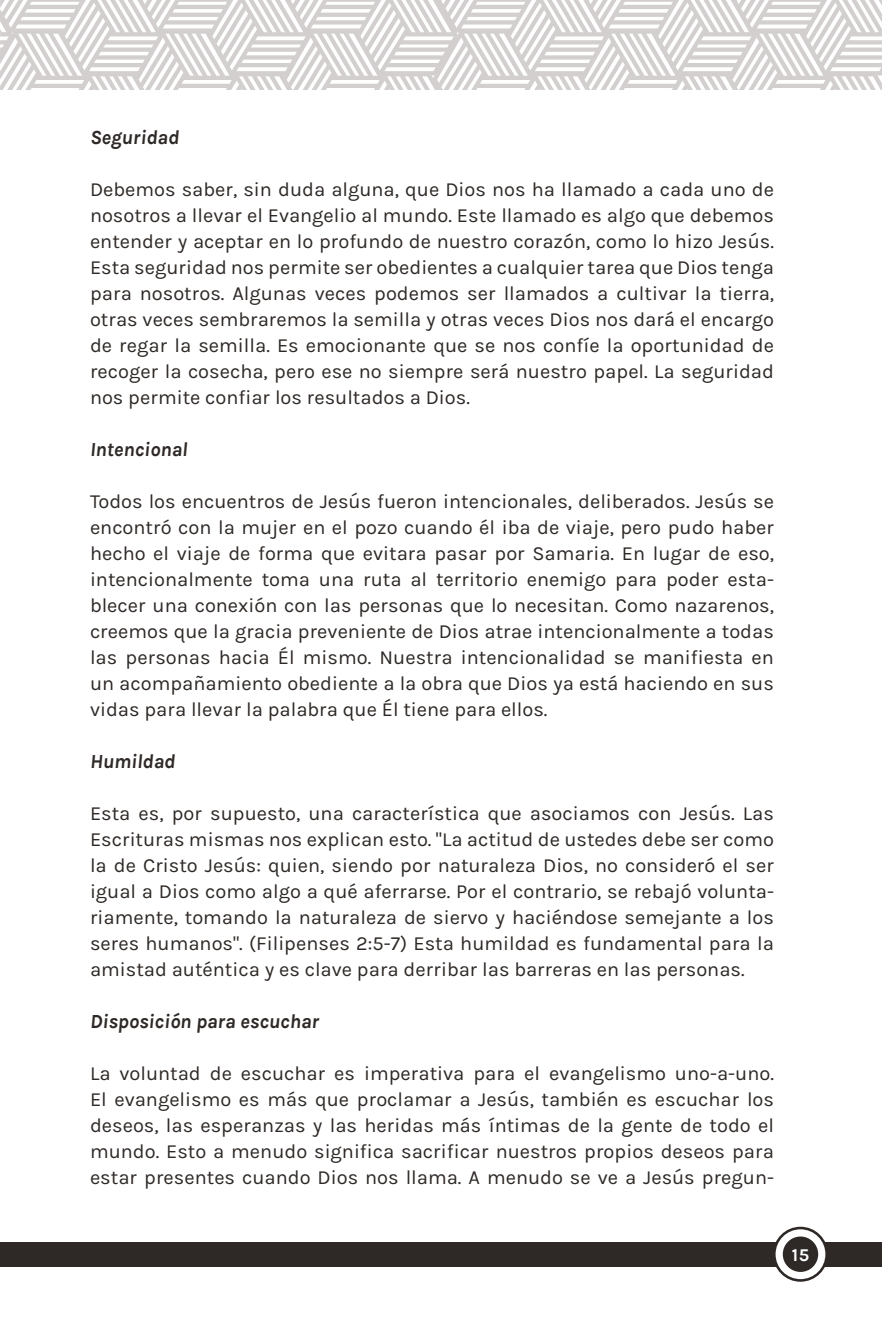
<style>
.page{position:relative;width:882px;height:1332px;background:#fff}
.page>*{position:absolute;margin:0;border:0;box-sizing:border-box;transform-origin:0 0}
.Paragraph_Text_10__D{font:20px/26px "Karla";color:#2e2926;text-align:justify}
.Paragraph_Text_10__D-2{font:italic 700 20px "Karla";color:#2e2926}
.t1{font:700 18px "Karla";color:#fff}
</style>
<div class="page">
<div style="left:0;top:1242px;width:882px;height:24px;background:#2e2926"></div>
<svg style="left:773px;top:1227px;width:55px;height:55px"></svg>
<div style="left:776px;top:1229px;width:49px;height:50px;background:#fff;border-radius:50%"></div>
<div style="left:783px;top:1237px;width:35px;height:35px;background:#2e2926;border-radius:50%"></div>
<svg style="left:0;top:0;width:882px;height:90px"></svg>
<p class="Paragraph_Text_10__D-2" style="left:90px;top:126px;width:91px">Seguridad</p>
<p class="Paragraph_Text_10__D" style="left:90px;top:177px;width:686px">Debemos saber, sin duda alguna, que Dios nos ha llamado a cada uno de nosotros a llevar el Evangelio al mundo. Este llamado es algo que debemos entender y aceptar en lo profundo de nuestro corazón, como lo hizo Jesús.<br>Esta seguridad nos permite ser obedientes a cualquier tarea que Dios tenga para nosotros. Algunas veces podemos ser llamados a cultivar la tierra, otras veces sembraremos la semilla y otras veces Dios nos dará el encargo de regar la semilla. Es emocionante que se nos confíe la oportunidad de recoger la cosecha, pero ese no siempre será nuestro papel. La seguridad nos permite confiar los resultados a Dios.</p>
<p class="Paragraph_Text_10__D-2" style="left:90px;top:438px;width:99px">Intencional</p>
<p class="Paragraph_Text_10__D" style="left:90px;top:489px;width:686px">Todos los encuentros de Jesús fueron intencionales, deliberados. Jesús se encontró con la mujer en el pozo cuando él iba de viaje, pero pudo haber hecho el viaje de forma que evitara pasar por Samaria. En lugar de eso, intencionalmente toma una ruta al territorio enemigo para poder esta&shy;blecer una conexión con las personas que lo necesitan. Como nazarenos, creemos que la gracia preveniente de Dios atrae intencionalmente a todas las personas hacia Él mismo. Nuestra intencionalidad se manifiesta en un acompañamiento obediente a la obra que Dios ya está haciendo en sus vidas para llevar la palabra que Él tiene para ellos.</p>
<p class="Paragraph_Text_10__D-2" style="left:90px;top:750px;width:87px">Humildad</p>
<p class="Paragraph_Text_10__D" style="left:90px;top:801px;width:686px">Esta es, por supuesto, una característica que asociamos con Jesús. Las Escrituras mismas nos explican esto. "La actitud de ustedes debe ser como la de Cristo Jesús: quien, siendo por naturaleza Dios, no consideró el ser igual a Dios como algo a qué aferrarse. Por el contrario, se rebajó volunta&shy;riamente, tomando la naturaleza de siervo y haciéndose semejante a los seres humanos". (Filipenses 2:5-7) Esta humildad es fundamental para la amistad auténtica y es clave para derribar las barreras en las personas.</p>
<p class="Paragraph_Text_10__D-2" style="left:90px;top:1010px;width:231px">Disposición para escuchar</p>
<p class="Paragraph_Text_10__D" style="left:90px;top:1061px;width:686px">La voluntad de escuchar es imperativa para el evangelismo uno-a-uno.<br>El evangelismo es más que proclamar a Jesús, también es escuchar los deseos, las esperanzas y las heridas más íntimas de la gente de todo el mundo. Esto a menudo significa sacrificar nuestros propios deseos para estar presentes cuando Dios nos llama. A menudo se ve a Jesús pregun-</p>
<p class="t1" style="left:792px;top:1244px;width:19px">15</p>
</div>
